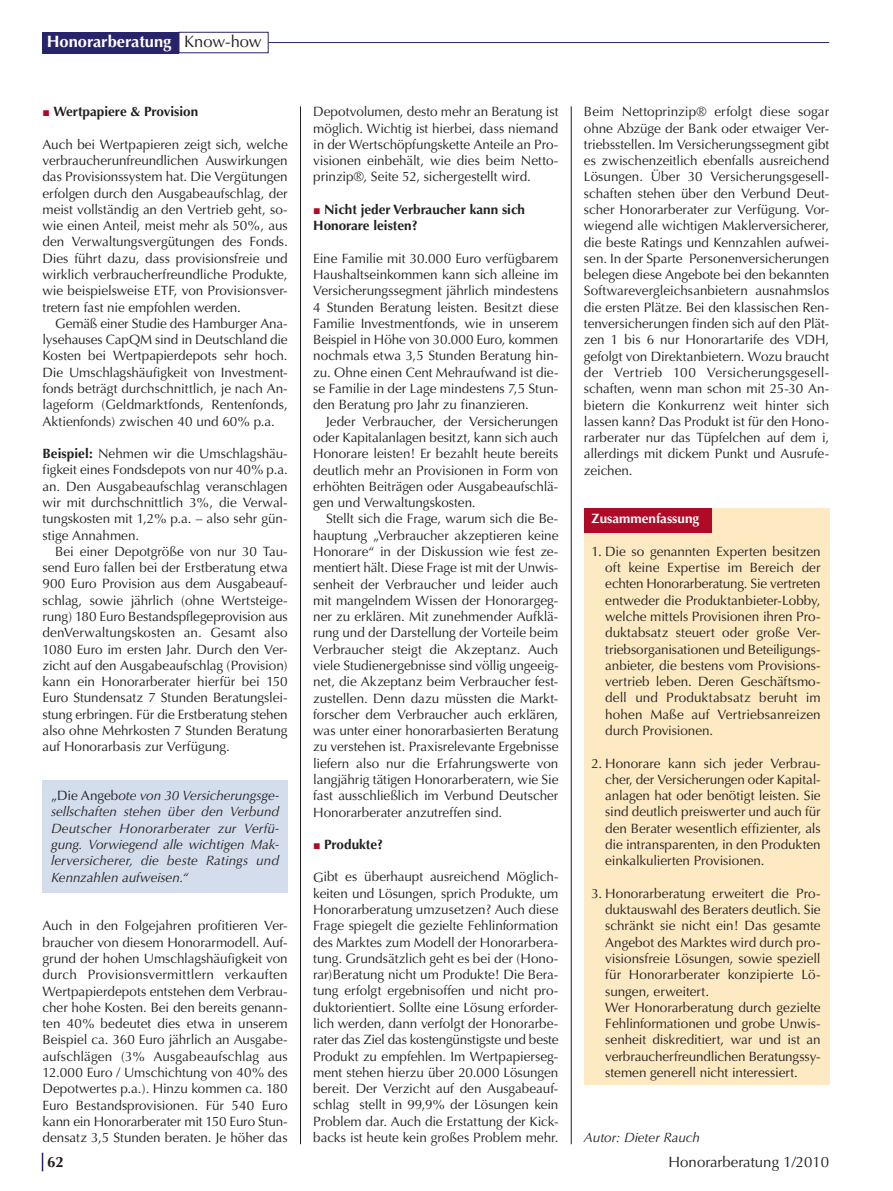
<style>
.page{position:relative;width:893px;height:1191px;background:#fff}
.page>*{position:absolute;margin:0;border:0;box-sizing:border-box;transform-origin:0 0}
.t1{font:700 16.5px "Optima";color:#fff}
.t2{font:15px "Optima";color:#231f20}
.t3{font:700 15px "Optima";color:#231f20}
.t4{font:13.5px/16.4px "Optima";color:#231f20;text-align:justify}
.t5{font:italic 13.5px/16.4px "Optima";color:#231f20;text-align:justify}
.t6{font:700 13.5px/16.2px "Optima";color:#231f20}
.t7{font:700 13.5px "Optima";color:#fff}
.s1{font-weight:400;color:#231f20}
.s2{font-family:"BB Sonderzeichen";font-weight:400;color:#b00a27}
.s3{font-weight:700}
.s4{font-style:normal}
</style>
<div class="page">
<svg style="left:42px;top:1152px;width:1px;height:19px"></svg>
<hr style="left:268px;top:42px;width:561px;height:1px;background:#28246a">
<div style="left:43px;top:32px;width:136px;height:21px;background:#28246a"></div>
<div style="left:179px;top:32px;width:90px;height:21px;border:1px solid #28246a"></div>
<div style="left:584px;top:508px;width:245px;height:576px;background:#fdeac3"></div>
<div style="left:584px;top:508px;width:127px;height:24px;background:#b00a27"></div>
<hr style="left:300px;top:106px;width:1px;height:1038px;background:#231f20">
<hr style="left:571px;top:106px;width:1px;height:1038px;background:#231f20">
<div style="left:43px;top:780px;width:245px;height:112px;background:#d4ddec"></div>
<p class="t1" style="left:47px;top:34px;width:216px">Honorarberatung <span class="s1">Know-how</span></p>
<p class="t6" style="left:43px;top:105px;width:157px"><span class="s2">J</span> Wertpapiere &amp; Provision</p>
<p class="t4" style="left:43px;top:137px;width:247px">Auch bei Wertpapieren zeigt sich, welche verbraucherunfreundlichen Auswirkungen das Provisionssystem hat. Die Vergütungen erfolgen durch den Ausgabeaufschlag, der meist vollständig an den Vertrieb geht, so&shy;wie einen Anteil, meist mehr als 50%, aus den Verwaltungsvergütungen des Fonds.<br>Dies führt dazu, dass provisionsfreie und wirklich verbraucherfreundliche Produkte, wie beispielsweise ETF, von Provisionsver&shy;tretern fast nie empfohlen werden.</p>
<p class="t4" style="left:43px;top:316px;width:247px;text-indent:13px">Gemäß einer Studie des Hamburger Ana&shy;lysehauses CapQM sind in Deutschland die Kosten bei Wertpapierdepots sehr hoch.<br>Die Umschlagshäufigkeit von Investment&shy;fonds beträgt durchschnittlich, je nach An&shy;lageform (Geldmarktfonds, Rentenfonds, Aktienfonds) zwischen 40 und 60% p.a.</p>
<p class="t4" style="left:43px;top:446px;width:247px"><span class="s3">Beispiel:</span> Nehmen wir die Umschlagshäu&shy;figkeit eines Fondsdepots von nur 40% p.a. an. Den Ausgabeaufschlag veranschlagen wir mit durchschnittlich 3%, die Verwal&shy;tungskosten mit 1,2% p.a. – also sehr gün&shy;stige Annahmen.</p>
<p class="t4" style="left:43px;top:544px;width:247px;text-indent:13px">Bei einer Depotgröße von nur 30 Tau&shy;send Euro fallen bei der Erstberatung etwa 900 Euro Provision aus dem Ausgabeauf&shy;schlag, sowie jährlich (ohne Wertsteige&shy;rung) 180 Euro Bestandspflegeprovision aus denVerwaltungskosten an. Gesamt also 1080 Euro im ersten Jahr. Durch den Ver&shy;zicht auf den Ausgabeaufschlag (Provision) kann ein Honorarberater hierfür bei 150<br>Euro Stundensatz 7 Stunden Beratungslei&shy;stung erbringen. Für die Erstberatung stehen also ohne Mehrkosten 7 Stunden Beratung auf Honorarbasis zur Verfügung.</p>
<p class="t5" style="left:51px;top:788px;width:230px"><span class="s4">„Die Angeb</span>ote von 30 Versicherungsge&shy;sellschaften stehen über den Verbund Deutscher Honorarberater zur Verfü&shy;gung. Vorwiegend alle wichtigen Mak&shy;lerversicherer, die beste Ratings und Kennzahlen aufweisen.“</p>
<p class="t4" style="left:43px;top:919px;width:247px">Auch in den Folgejahren profitieren Ver&shy;braucher von diesem Honorarmodell. Auf&shy;grund der hohen Umschlagshäufigkeit von durch Provisionsvermittlern verkauften Wertpapierdepots entstehen dem Verbrau&shy;cher hohe Kosten. Bei den bereits genann&shy;ten 40% bedeutet dies etwa in unserem Beispiel ca. 360 Euro jährlich an Ausgabe&shy;aufschlägen (3% Ausgabeaufschlag aus 12.000 Euro / Umschichtung von 40% des Depotwertes p.a.). Hinzu kommen ca. 180<br>Euro Bestandsprovisionen. Für 540 Euro kann ein Honorarberater mit 150 Euro Stun&shy;densatz 3,5 Stunden beraten. Je höher das</p>
<p class="t4" style="left:313px;top:105px;width:247px">Depotvolumen, desto mehr an Beratung ist möglich. Wichtig ist hierbei, dass niemand in der Wertschöpfungskette Anteile an Pro&shy;visionen einbehält, wie dies beim Netto&shy;prinzip®, Seite 52, sichergestellt wird.</p>
<p class="t6" style="left:313px;top:202px;width:213px"><span class="s2">J</span> Nicht jeder Verbraucher kann sich<br>Honorare leisten?</p>
<p class="t4" style="left:313px;top:251px;width:247px">Eine Familie mit 30.000 Euro verfügbarem Haushaltseinkommen kann sich alleine im Versicherungssegment jährlich mindestens 4 Stunden Beratung leisten. Besitzt diese Familie Investmentfonds, wie in unserem Beispiel in Höhe von 30.000 Euro, kommen nochmals etwa 3,5 Stunden Beratung hin&shy;zu. Ohne einen Cent Mehraufwand ist die&shy;se Familie in der Lage mindestens 7,5 Stun&shy;den Beratung pro Jahr zu finanzieren.</p>
<p class="t4" style="left:313px;top:414px;width:247px;text-indent:13px">Jeder Verbraucher, der Versicherungen oder Kapitalanlagen besitzt, kann sich auch Honorare leisten! Er bezahlt heute bereits deutlich mehr an Provisionen in Form von erhöhten Beiträgen oder Ausgabeaufschlä&shy;gen und Verwaltungskosten.</p>
<p class="t4" style="left:313px;top:512px;width:247px;text-indent:13px">Stellt sich die Frage, warum sich die Be&shy;hauptung „Verbraucher akzeptieren keine Honorare“ in der Diskussion wie fest ze&shy;mentiert hält. Diese Frage ist mit der Unwis&shy;senheit der Verbraucher und leider auch mit mangelndem Wissen der Honorargeg&shy;ner zu erklären. Mit zunehmender Aufklä&shy;rung und der Darstellung der Vorteile beim Verbraucher steigt die Akzeptanz. Auch viele Studienergebnisse sind völlig ungeeig&shy;net, die Akzeptanz beim Verbraucher fest&shy;zustellen. Denn dazu müssten die Markt&shy;forscher dem Verbraucher auch erklären, was unter einer honorarbasierten Beratung zu verstehen ist. Praxisrelevante Ergebnisse liefern also nur die Erfahrungswerte von langjährig tätigen Honorarberatern, wie Sie fast ausschließlich im Verbund Deutscher Honorarberater anzutreffen sind.</p>
<p class="t6" style="left:313px;top:837px;width:71px"><span class="s2">J</span> Produkte?</p>
<p class="t4" style="left:313px;top:870px;width:247px">Gibt es überhaupt ausreichend Möglich&shy;keiten und Lösungen, sprich Produkte, um Honorarberatung umzusetzen? Auch diese Frage spiegelt die gezielte Fehlinformation des Marktes zum Modell der Honorarbera&shy;tung. Grundsätzlich geht es bei der (Hono&shy;rar)Beratung nicht um Produkte! Die Bera&shy;tung erfolgt ergebnisoffen und nicht pro&shy;duktorientiert. Sollte eine Lösung erforder&shy;lich werden, dann verfolgt der Honorarbe&shy;rater das Ziel das kostengünstigste und beste Produkt zu empfehlen. Im Wertpapierseg&shy;ment stehen hierzu über 20.000 Lösungen bereit. Der Verzicht auf den Ausgabeauf&shy;schlag stellt in 99,9% der Lösungen kein Problem dar. Auch die Erstattung der Kick&shy;backs ist heute kein großes Problem mehr.</p>
<p class="t4" style="left:584px;top:105px;width:247px">Beim Nettoprinzip® erfolgt diese sogar ohne Abzüge der Bank oder etwaiger Ver&shy;triebsstellen. Im Versicherungssegment gibt es zwischenzeitlich ebenfalls ausreichend Lösungen. Über 30 Versicherungsgesell&shy;schaften stehen über den Verbund Deut&shy;scher Honorarberater zur Verfügung. Vor&shy;wiegend alle wichtigen Maklerversicherer, die beste Ratings und Kennzahlen aufwei&shy;sen. In der Sparte Personenversicherungen belegen diese Angebote bei den bekannten Softwarevergleichsanbietern ausnahmslos die ersten Plätze. Bei den klassischen Ren&shy;tenversicherungen finden sich auf den Plät&shy;zen 1 bis 6 nur Honorartarife des VDH, gefolgt von Direktanbietern. Wozu braucht der Vertrieb 100 Versicherungsgesell&shy;schaften, wenn man schon mit 25-30 An&shy;bietern die Konkurrenz weit hinter sich lassen kann? Das Produkt ist für den Hono&shy;rarberater nur das Tüpfelchen auf dem i, allerdings mit dickem Punkt und Ausrufe&shy;zeichen.</p>
<p class="t7" style="left:591px;top:513px;width:109px">Zusammenfassung</p>
<p class="t4" style="left:605px;top:544px;width:217px;text-indent:-14px">1. Die so genannten Experten besitzen oft keine Expertise im Bereich der echten Honorarberatung. Sie vertreten entweder die Produktanbieter-Lobby, welche mittels Provisionen ihren Pro&shy;duktabsatz steuert oder große Ver&shy;triebsorganisationen und Beteiligungs&shy;anbieter, die bestens vom Provisions&shy;vertrieb leben. Deren Geschäftsmo&shy;dell und Produktabsatz beruht im hohen Maße auf Vertriebsanreizen durch Provisionen.</p>
<p class="t4" style="left:605px;top:756px;width:217px;text-indent:-14px">2. Honorare kann sich jeder Verbrau&shy;cher, der Versicherungen oder Kapital&shy;anlagen hat oder benötigt leisten. Sie sind deutlich preiswerter und auch für den Berater wesentlich effizienter, als die intransparenten, in den Produkten einkalkulierten Provisionen.</p>
<p class="t4" style="left:605px;top:886px;width:217px;text-align:left;text-indent:-14px">3. Honorarberatung erweitert die Pro&shy;duktauswahl des Beraters deutlich. Sie schränkt sie nicht ein! Das gesamte Angebot des Marktes wird durch pro&shy;visionsfreie Lösungen, sowie speziell für Honorarberater konzipierte Lö&shy;sungen, erweitert.<br>Wer Honorarberatung durch gezielte Fehlinformationen und grobe Unwis&shy;senheit diskreditiert, war und ist an verbraucherfreundlichen Beratungssy&shy;stemen generell nicht interessiert.</p>
<p class="t5" style="left:584px;top:1130px;width:118px">Autor: Dieter Rauch</p>
<p class="t3" style="left:47px;top:1156px;width:18px">62</p>
<p class="t2" style="left:669px;top:1155px;width:162px">Honorarberatung 1/2010</p>
</div>
